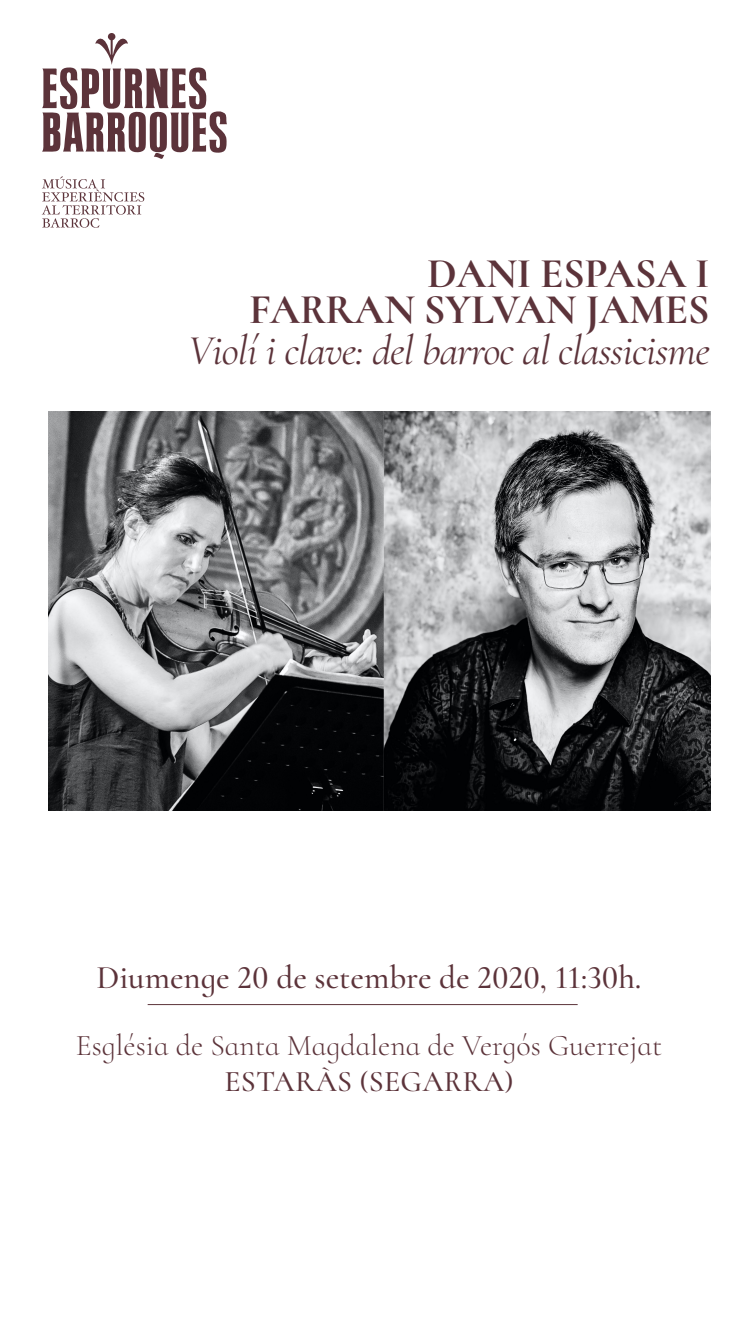
<style>
.page{position:relative;width:750px;height:1334px;background:#fff}
.page>*{position:absolute;margin:0;border:0;box-sizing:border-box;transform-origin:0 0}
.t1{font:italic 42.4px "Cormorant Infant";letter-spacing:-.02em;color:#5c333a}
.t2{font:700 42.4px "Cormorant Infant";letter-spacing:-.01em;color:#5c333a}
.t3{font:500 33px "Cormorant Infant";color:#5c333a}
.t4{font:300 30px "Cormorant Infant";color:#5c333a}
.t5{font:500 30px "Cormorant Infant";letter-spacing:.01em;color:#5c333a}
</style>
<div class="page">
<svg style="left:42px;top:176px;width:102px;height:52px"></svg>
<svg style="left:42px;top:33px;width:185px;height:126px"></svg>
<hr style="left:148px;top:1004px;width:430px;height:1px;background:#5c333a">
<img style="left:49px;top:411px;width:661px;height:400px">
<p class="t2" style="left:427px;top:247px;width:284px">DANI ESPASA I</p>
<p class="t2" style="left:249px;top:283px;width:462px">FARRAN SYLVAN JAMES</p>
<p class="t1" style="left:188px;top:325px;width:524px">Violí i clave: del barroc al classicisme</p>
<p class="t3" style="left:96px;top:957px;width:547px">Diumenge 20 de setembre de 2020, 11:30h.</p>
<p class="t4" style="left:76px;top:1027px;width:588px">Església de Santa Magdalena de Vergós Guerrejat</p>
<p class="t5" style="left:224px;top:1063px;width:291px">ESTARÀS (SEGARRA)</p>
</div>
